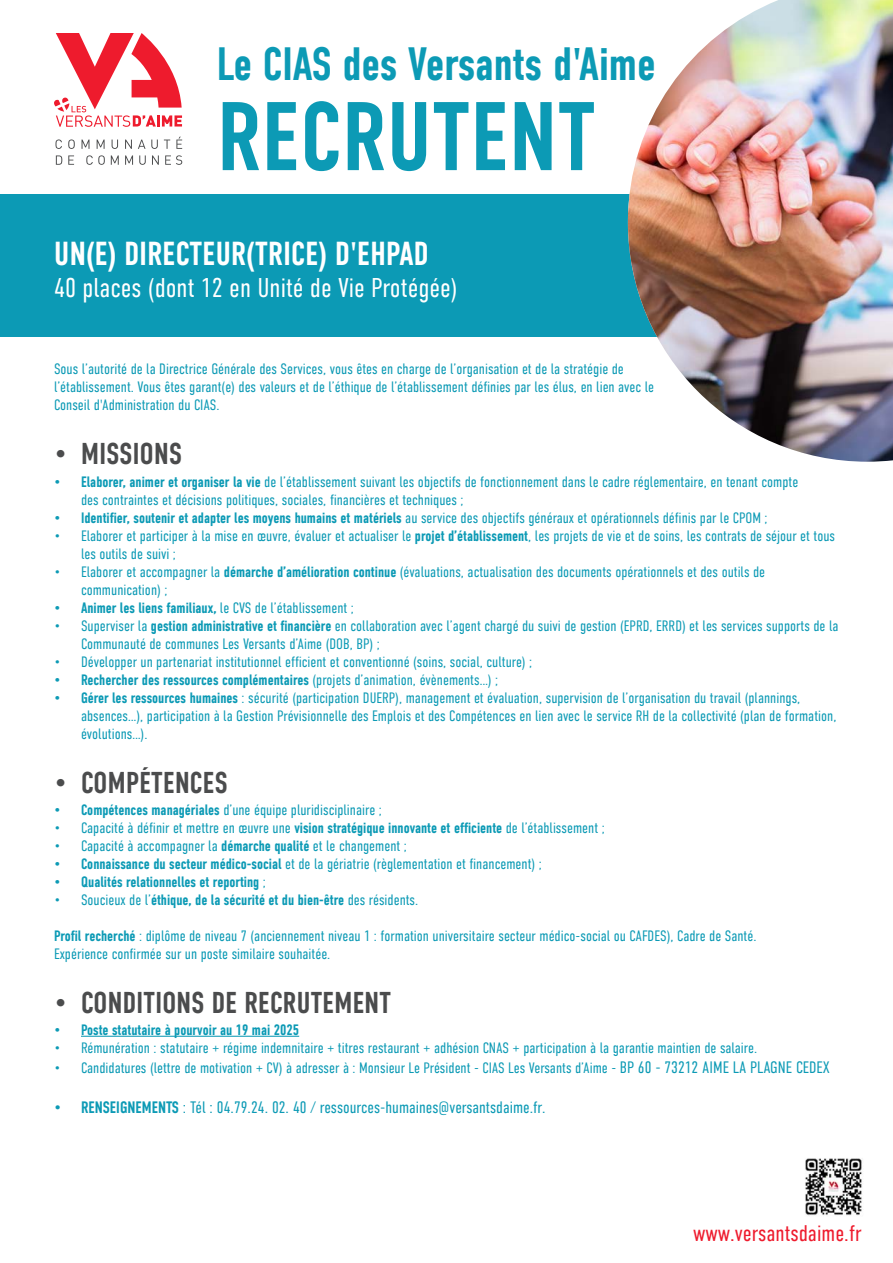
<style>
.page{position:relative;width:893px;height:1263px;background:#fff}
.page>*{position:absolute;margin:0;border:0;box-sizing:border-box;transform-origin:0 0}
.t1{font:97.2px "DIN Condensed VF";letter-spacing:.01em;color:#0c9ab5}
.t2{font:46.5px "DIN Condensed VF";color:#0c9ab5}
.t3{font:33.15px "DIN Condensed VF";letter-spacing:.01em;color:#fff}
.t4{font:30px "DIN Condensed VF";letter-spacing:.01em;color:#4b4c4d}
.t5{font:27px "DIN Condensed VF";color:#fff}
.t6{font:22.5px "DIN Condensed VF";color:#ee1b2d}
.t7{font:16.5px "DIN Condensed VF";color:#0c9ab5}
.t8{font:15px/18px "DIN Condensed VF";color:#0c9ab5}
.s1{font-size:16.5px}
</style>
<div class="page">
<div style="left:1px;top:194px;width:892px;height:143px;background:#0c9ab5"></div>
<svg style="left:54px;top:33px;width:128px;height:94px"></svg>
<svg style="left:56px;top:139px;width:6px;height:10px"></svg>
<svg style="left:68px;top:139px;width:7px;height:10px"></svg>
<svg style="left:82px;top:140px;width:7px;height:9px"></svg>
<svg style="left:97px;top:140px;width:8px;height:9px"></svg>
<svg style="left:112px;top:140px;width:6px;height:9px"></svg>
<svg style="left:125px;top:140px;width:7px;height:9px"></svg>
<svg style="left:138px;top:140px;width:20px;height:9px"></svg>
<svg style="left:164px;top:140px;width:6px;height:9px"></svg>
<svg style="left:176px;top:137px;width:6px;height:12px"></svg>
<svg style="left:56px;top:155px;width:6px;height:10px"></svg>
<svg style="left:68px;top:155px;width:6px;height:10px"></svg>
<svg style="left:86px;top:155px;width:19px;height:10px"></svg>
<svg style="left:111px;top:155px;width:8px;height:10px"></svg>
<svg style="left:125px;top:155px;width:8px;height:10px"></svg>
<svg style="left:139px;top:155px;width:7px;height:10px"></svg>
<svg style="left:152px;top:155px;width:7px;height:10px"></svg>
<svg style="left:165px;top:155px;width:17px;height:10px"></svg>
<hr style="left:81px;top:1036px;width:218px;height:1px;background:#0c9ab5">
<img style="left:805px;top:1158px;width:57px;height:58px">
<img style="left:628px;top:0;width:265px;height:462px">
<p class="t2" style="left:217px;top:38px;width:440px">Le CIAS des Versants d'Aime</p>
<p class="t1" style="left:217px;top:82px;width:379px">RECRUTENT</p>
<p class="t3" style="left:54px;top:235px;width:376px">UN(E) DIRECTEUR(TRICE) D'EHPAD</p>
<p class="t5" style="left:54px;top:273px;width:405px">40 places (dont 12 en Unité de Vie Protégée)</p>
<p class="t8" style="left:54px;top:360px;width:602px">Sous l’autorité de la Directrice Générale des Services, vous êtes en charge de l’organisation et de la stratégie de l’établissement. Vous êtes garant(e) des valeurs et de l’éthique de l’établissement définies par les élus, en lien avec le<br>Conseil d'Administration du CIAS.</p>
<p class="t4" style="left:54px;top:437px;width:129px">• MISSIONS</p>
<p class="t8" style="left:81px;top:473px;width:719px;text-indent:-27px">• Elaborer, animer et organiser la vie de l’établissement suivant les objectifs de fonctionnement dans le cadre réglementaire, en tenant compte des contraintes et décisions politiques, sociales, financières et techniques ;</p>
<p class="t8" style="left:54px;top:509px;width:715px">• Identifier, soutenir et adapter les moyens humains et matériels au service des objectifs généraux et opérationnels définis par le CPOM ;</p>
<p class="t8" style="left:81px;top:527px;width:756px;text-indent:-27px">• Elaborer et participer à la mise en œuvre, évaluer et actualiser le projet d’établissement, les projets de vie et de soins, les contrats de séjour et tous les outils de suivi ;</p>
<p class="t8" style="left:81px;top:563px;width:686px;text-indent:-27px">• Elaborer et accompagner la démarche d’amélioration continue (évaluations, actualisation des documents opérationnels et des outils de communication) ;</p>
<p class="t8" style="left:54px;top:599px;width:302px">• Animer les liens familiaux, le CVS de l’établissement ;</p>
<p class="t8" style="left:81px;top:617px;width:759px;text-indent:-27px">• Superviser la gestion administrative et financière en collaboration avec l’agent chargé du suivi de gestion (EPRD, ERRD) et les services supports de la<br>Communauté de communes Les Versants d’Aime (DOB, BP) ;</p>
<p class="t8" style="left:54px;top:653px;width:480px">• Développer un partenariat institutionnel efficient et conventionné (soins, social, culture) ;</p>
<p class="t8" style="left:54px;top:671px;width:446px">• Rechercher des ressources complémentaires (projets d’animation, évènements…) ;</p>
<p class="t8" style="left:81px;top:689px;width:757px;text-indent:-27px">• Gérer les ressources humaines : sécurité (participation DUERP), management et évaluation, supervision de l’organisation du travail (plannings, absences…), participation à la Gestion Prévisionnelle des Emplois et des Compétences en lien avec le service RH de la collectivité (plan de formation, évolutions…).</p>
<p class="t4" style="left:54px;top:765px;width:175px">• COMPÉTENCES</p>
<p class="t8" style="left:54px;top:801px;width:329px">• Compétences managériales d’une équipe pluridisciplinaire ;</p>
<p class="t8" style="left:54px;top:819px;width:552px">• Capacité à définir et mettre en œuvre une vision stratégique innovante et efficiente de l’établissement ;</p>
<p class="t8" style="left:54px;top:837px;width:355px">• Capacité à accompagner la démarche qualité et le changement ;</p>
<p class="t8" style="left:54px;top:855px;width:489px">• Connaissance du secteur médico-social et de la gériatrie (règlementation et financement) ;</p>
<p class="t8" style="left:54px;top:873px;width:214px">• Qualités relationnelles et reporting ;</p>
<p class="t8" style="left:54px;top:891px;width:366px">• Soucieux de l’éthique, de la sécurité et du bien-être des résidents.</p>
<p class="t8" style="left:54px;top:927px;width:704px">Profil recherché : diplôme de niveau 7 (anciennement niveau 1 : formation universitaire secteur médico-social ou CAFDES), Cadre de Santé.</p>
<p class="t8" style="left:54px;top:945px;width:278px">Expérience confirmée sur un poste similaire souhaitée.</p>
<p class="t4" style="left:54px;top:986px;width:339px">• CONDITIONS DE RECRUTEMENT</p>
<p class="t8" style="left:54px;top:1021px;width:247px">• Poste statutaire à pourvoir au 19 mai 2025</p>
<p class="t8" style="left:54px;top:1039px;width:705px">• Rémunération : statutaire + régime indemnitaire + titres restaurant + adhésion CNAS + participation à la garantie maintien de salaire.</p>
<p class="t8" style="left:54px;top:1059px;width:777px">• Candidatures (lettre de motivation + CV) à adresser à : Monsieur Le Président - CIAS Les Versants d’Aime - <span class="s1">BP 60 - 73212 AIME LA PLAGNE CEDEX</span></p>
<p class="t7" style="left:54px;top:1098px;width:493px">• RENSEIGNEMENTS : Tél : 04.79.24. 02. 40 / ressources-humaines@versantsdaime.fr.</p>
<p class="t6" style="left:693px;top:1221px;width:170px">www.versantsdaime.fr</p>
</div>
